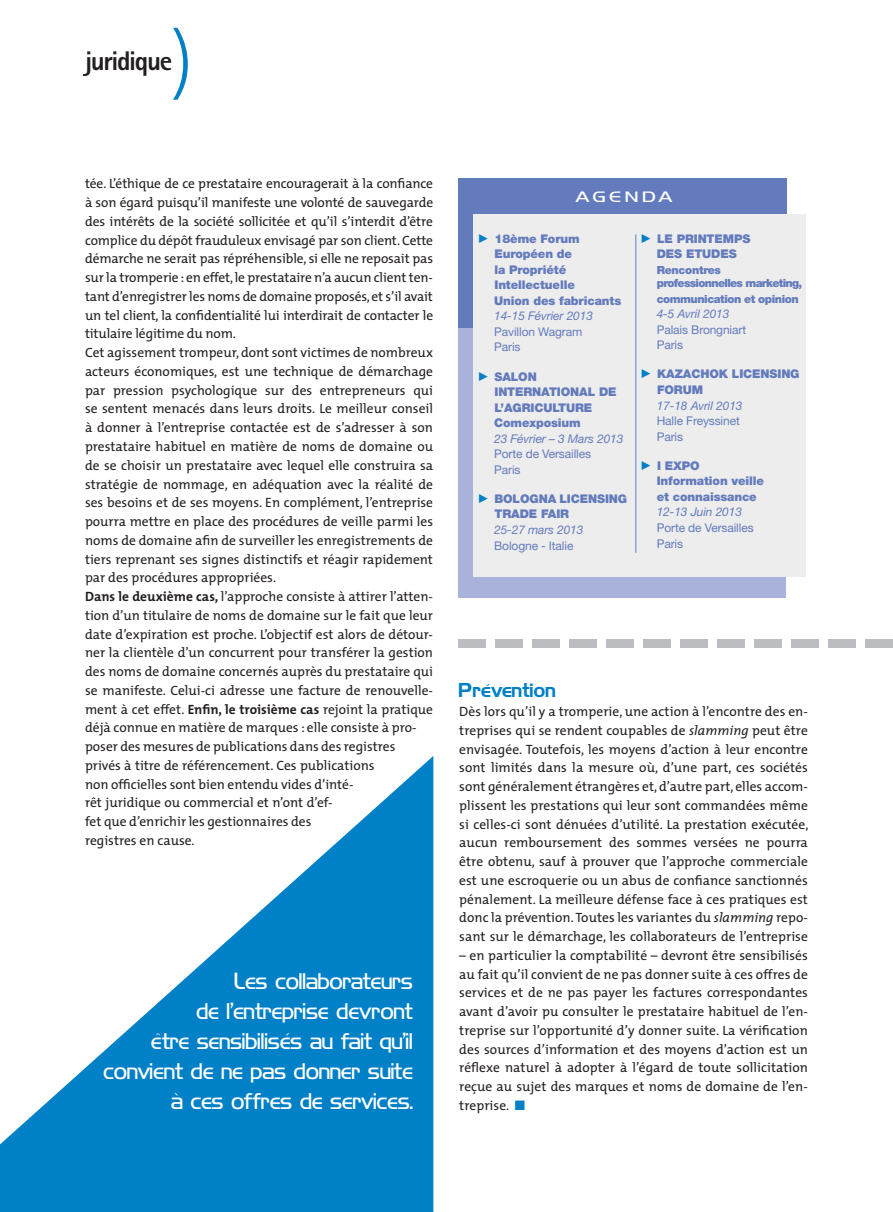
<style>
.page{position:relative;width:893px;height:1212px;background:#fff}
.page>*{position:absolute;margin:0;border:0;box-sizing:border-box;transform-origin:0 0}
.t1{font:300 75px "The Mix";color:#0080c6}
.t2{font:800 27px "Rotis Sans Serif";letter-spacing:-.05em;color:#231f20}
.t3{font:21px/30px "Hancock Park Light Laser";letter-spacing:-.01em;color:#fff;text-align:right}
.t4{font:18px "Hancock Park Laser";color:#0080c6}
.t5{font:13.5px/18.8px "The Mix";color:#231f20;text-align:justify}
.t6{font:13.5px "Hancock Park Light Laser";letter-spacing:.22em;color:#fff;scale:1.3 1}
.t7{font:900 12px/15.6px "Helvetica Neue";letter-spacing:-.01em;color:#637bbc}
.t8{font:12px/15.6px "Helvetica Neue";letter-spacing:-.01em;color:#637bbc}
.t9{font:italic 12px "Helvetica Neue";letter-spacing:-.01em;color:#637bbc}
.t10{font:900 11.25px/13.5px "Helvetica Neue";letter-spacing:-.06em;color:#637bbc}
.t11{font:900 11.25px "Helvetica Neue";letter-spacing:-.04em;color:#637bbc}
.s1{font-weight:700}
.s2{font-style:italic}
</style>
<div class="page">
<svg style="left:458px;top:639px;width:435px;height:9px"></svg>
<svg style="left:0;top:756px;width:433px;height:456px;fill:#0080c6"></svg>
<div style="left:458px;top:179px;width:328px;height:155px;background:#637bbc"></div>
<div style="left:458px;top:328px;width:327px;height:270px;background:#a8b2da"></div>
<div style="left:473px;top:214px;width:333px;height:362px;background:#ededee"></div>
<hr style="left:635px;top:234px;width:1px;height:319px;background:#637bbc">
<h1 class="t1" style="left:171px;top:15px;width:24px">)</h1>
<h2 class="t2" style="left:85px;top:52px;width:89px">juridique</h2>
<p class="t5" style="left:85px;top:175px;width:350px;text-align:left">tée. L’éthique de ce prestataire encouragerait à la confiance à son égard puisqu’il manifeste une volonté de sauvegarde des intérêts de la société sollicitée et qu’il s’interdit d’être complice du dépôt frauduleux envisagé par son client. Cette démarche ne serait pas répréhensible, si elle ne reposait pas sur la tromperie : en effet, le prestataire n’a aucun client ten&shy;tant d’enregistrer les noms de domaine proposés, et s’il avait un tel client, la confidentialité lui interdirait de contacter le titulaire légitime du nom.<br>Cet agissement trompeur, dont sont victimes de nombreux acteurs économiques, est une technique de démarchage par pression psychologique sur des entrepreneurs qui se sentent menacés dans leurs droits. Le meilleur conseil à donner à l’entreprise contactée est de s’adresser à son prestataire habituel en matière de noms de domaine ou de se choisir un prestataire avec lequel elle construira sa stratégie de nommage, en adéquation avec la réalité de ses besoins et de ses moyens. En complément, l’entreprise pourra mettre en place des procédures de veille parmi les noms de domaine afin de surveiller les enregistrements de tiers reprenant ses signes distinctifs et réagir rapidement par des procédures appropriées.<br><span class="s1">Dans le deuxième cas,</span> l’approche consiste à attirer l’atten&shy;tion d’un titulaire de noms de domaine sur le fait que leur date d’expiration est proche. L’objectif est alors de détour&shy;ner la clientèle d’un concurrent pour transférer la gestion des noms de domaine concernés auprès du prestataire qui se manifeste. Celui-ci adresse une facture de renouvelle&shy;ment à cet effet. <span class="s1">Enfin, le troisième cas</span> rejoint la pratique déjà connue en matière de marques : elle consiste à pro&shy;poser des mesures de publications dans des registres privés à titre de référencement. Ces publications<br>non officielles sont bien entendu vides d’inté-<br>rêt juridique ou commercial et n’ont d’ef-<br>fet que d’enrichir les gestionnaires des<br>registres en cause.</p>
<h3 class="t3" style="left:104px;top:968px;width:311px">Les collaborateurs<br>de l’entreprise devront<br>être sensibilisés au fait qu’il convient de ne pas donner suite à ces offres de services.</h3>
<p class="t6" style="left:576px;top:192px;width:77px">AGENDA</p>
<p class="t7" style="left:657px;top:231px;width:95px">LE PRINTEMPS<br>DES ETUDES</p>
<p class="t10" style="left:657px;top:264px;width:147px">Rencontres professionnelles marketing,</p>
<p class="t11" style="left:657px;top:295px;width:143px">communication et opinion</p>
<p class="t9" style="left:657px;top:310px;width:74px">4-5 Avril 2013</p>
<p class="t8" style="left:657px;top:323px;width:91px">Palais Brongniart<br>Paris</p>
<p class="t7" style="left:657px;top:367px;width:144px">KAZACHOK LICENSING<br>FORUM</p>
<p class="t9" style="left:657px;top:401px;width:87px">17-18 Avril 2013</p>
<p class="t8" style="left:657px;top:414px;width:85px">Halle Freyssinet<br>Paris</p>
<p class="t7" style="left:657px;top:459px;width:109px">I EXPO<br>Information veille et connaissance</p>
<p class="t9" style="left:657px;top:508px;width:87px">12-13 Juin 2013</p>
<p class="t8" style="left:657px;top:521px;width:98px">Porte de Versailles<br>Paris</p>
<p class="t7" style="left:494px;top:231px;width:129px">18ème Forum<br>Européen de<br>la Propriété<br>Intellectuelle<br>Union des fabricants</p>
<p class="t9" style="left:494px;top:312px;width:100px">14-15 Février 2013</p>
<p class="t8" style="left:494px;top:325px;width:90px">Pavillon Wagram<br>Paris</p>
<p class="t7" style="left:494px;top:369px;width:124px">SALON<br>INTERNATIONAL DE<br>L’AGRICULTURE<br>Comexposium</p>
<p class="t9" style="left:494px;top:434px;width:131px">23 Février – 3 Mars 2013</p>
<p class="t8" style="left:494px;top:447px;width:98px">Porte de Versailles<br>Paris</p>
<p class="t7" style="left:494px;top:492px;width:134px">BOLOGNA LICENSING<br>TRADE FAIR</p>
<p class="t9" style="left:494px;top:525px;width:91px">25-27 mars 2013</p>
<p class="t8" style="left:494px;top:539px;width:81px">Bologne - Italie</p>
<h3 class="t4" style="left:459px;top:684px;width:98px">Prévention</h3>
<p class="t5" style="left:459px;top:703px;width:351px">Dès lors qu’il y a tromperie, une action à l’encontre des en&shy;treprises qui se rendent coupables de <span class="s2">slamming</span> peut être envisagée. Toutefois, les moyens d’action à leur encontre sont limités dans la mesure où, d’une part, ces sociétés sont généralement étrangères et, d’autre part, elles accom&shy;plissent les prestations qui leur sont commandées même si celles-ci sont dénuées d’utilité. La prestation exécutée, aucun remboursement des sommes versées ne pourra être obtenu, sauf à prouver que l’approche commerciale est une escroquerie ou un abus de confiance sanctionnés pénalement. La meilleure défense face à ces pratiques est donc la prévention. Toutes les variantes du <span class="s2">slamming</span> repo&shy;sant sur le démarchage, les collaborateurs de l’entreprise</p>
<p class="t5" style="left:459px;top:947px;width:350px">– en particulier la comptabilité – devront être sensibilisés au fait qu’il convient de ne pas donner suite à ces offres de services et de ne pas payer les factures correspondantes avant d’avoir pu consulter le prestataire habituel de l’en&shy;treprise sur l’opportunité d’y donner suite. La vérification des sources d’information et des moyens d’action est un réflexe naturel à adopter à l’égard de toute sollicitation reçue au sujet des marques et noms de domaine de l’en&shy;treprise.</p>
</div>
